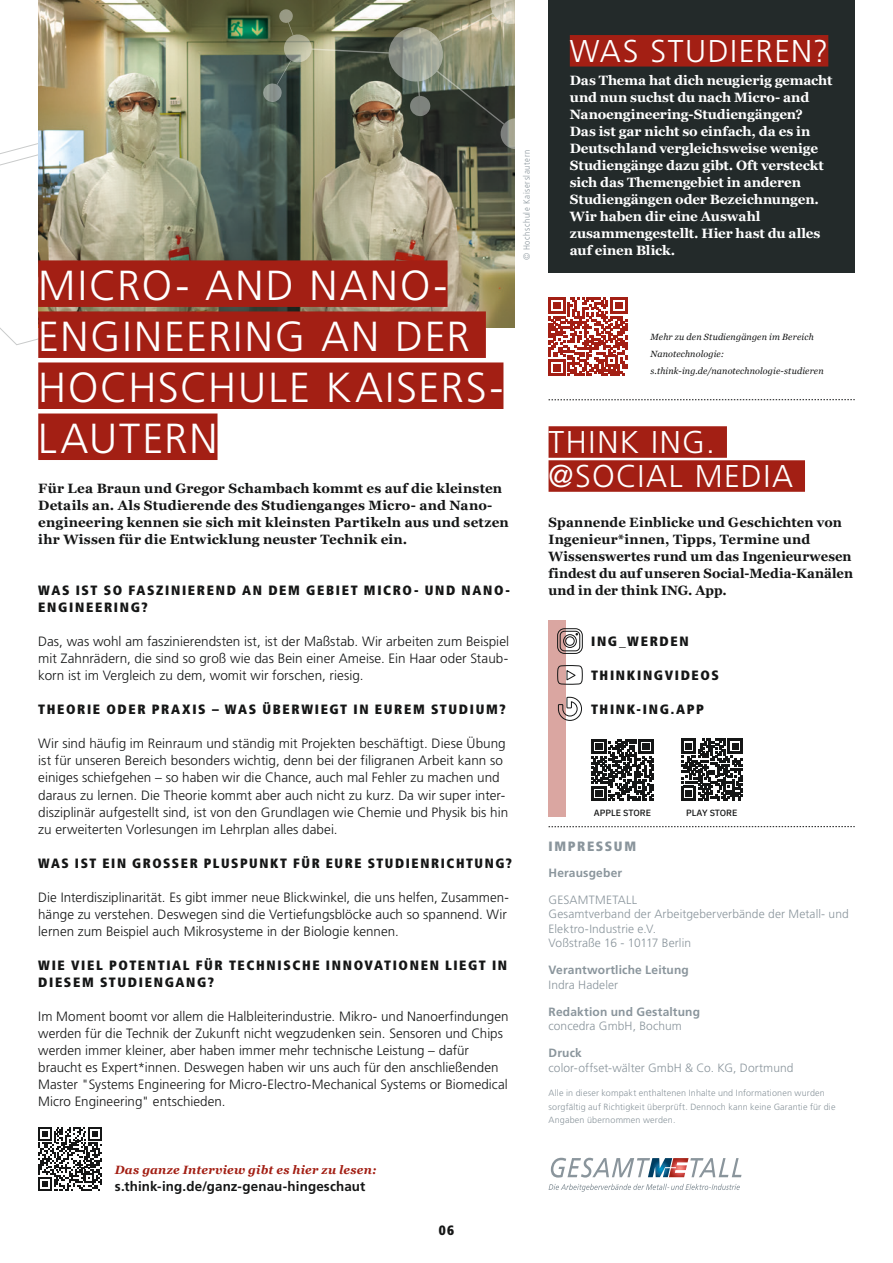
<style>
.page{position:relative;width:893px;height:1263px;background:#fff}
.page>*{position:absolute;margin:0;border:0;box-sizing:border-box;transform-origin:0 0}
.t1{font:300 42px/51px "Frutiger LT Std";letter-spacing:.045em;color:#fff}
.t2{font:300 31.5px/34px "Frutiger LT Std";letter-spacing:.05em;color:#fff}
.t3{font:300 13.5px/17px "Frutiger LT Std";letter-spacing:.005em;color:#151616}
.t4{font:700 13.5px/17px "Georgia";letter-spacing:.01em;color:#151616}
.t5{font:700 13.5px/17px "Georgia";letter-spacing:-.01em;color:#fff}
.t6{font:900 condensed 13.5px/17px "Frutiger LT Std";letter-spacing:.125em;color:#151616}
.t7{font:700 13.5px "Frutiger LT Std";letter-spacing:.005em;color:#151616}
.t8{font:900 condensed 13.5px "Frutiger LT Std";letter-spacing:.125em;color:#8a959c}
.t9{font:300 12px/14.4px "Frutiger LT Std";letter-spacing:.005em;color:#8a959c}
.t10{font:700 12px "Frutiger LT Std";letter-spacing:.015em;color:#8a959c}
.t11{font:italic 700 12px "Georgia";letter-spacing:.02em;color:#a31f14}
.t12{font:300 9px/13.5px "Frutiger LT Std";letter-spacing:.015em;color:#8a959c}
.t13{font:italic 9px/17px "Georgia";letter-spacing:.015em;color:#151616}
.t14{font:300 condensed 9px "Frutiger LT Std";letter-spacing:.07em;color:#8a959c}
.t15{font:500 9px "IBM Plex Sans";color:#151616}
</style>
<div class="page">
<svg style="left:548px;top:297px;width:79px;height:79px"></svg>
<svg style="left:0;top:143px;width:38px;height:202px"></svg>
<img style="left:38px;top:0;width:476px;height:327px">
<svg style="left:262px;top:0;width:253px;height:150px;background:#72755f"></svg>
<svg style="left:681px;top:739px;width:62px;height:62px"></svg>
<svg style="left:591px;top:739px;width:62px;height:62px"></svg>
<svg style="left:38px;top:1127px;width:64px;height:63px"></svg>
<svg style="left:549px;top:826px;width:306px;height:1px"></svg>
<svg style="left:549px;top:399px;width:306px;height:1px"></svg>
<svg style="left:551px;top:1158px;width:190px;height:19px"></svg>
<svg style="left:549px;top:1184px;width:191px;height:8px"></svg>
<div style="left:549px;top:426px;width:178px;height:32px;background:#a31f14"></div>
<div style="left:549px;top:460px;width:256px;height:32px;background:#a31f14"></div>
<div style="left:549px;top:0;width:306px;height:272px;background:#232a2a"></div>
<div style="left:570px;top:35px;width:258px;height:32px;background:#a31f14"></div>
<div style="left:38px;top:260px;width:410px;height:47px;background:#a31f14"></div>
<div style="left:38px;top:311px;width:448px;height:47px;background:#a31f14"></div>
<div style="left:38px;top:362px;width:465px;height:47px;background:#a31f14"></div>
<div style="left:38px;top:413px;width:180px;height:47px;background:#a31f14"></div>
<div style="left:549px;top:620px;width:17px;height:196px;background:#daa6a1"></div>
<svg style="left:558px;top:696px;width:24px;height:25px"></svg>
<svg style="left:557px;top:665px;width:26px;height:20px"></svg>
<svg style="left:557px;top:628px;width:26px;height:26px"></svg>
<h1 class="t1" style="left:38px;top:261px;width:467px">MICRO- AND NANO-<br>ENGINEERING AN DER<br>HOCHSCHULE KAISERS-<br>LAUTERN</h1>
<p class="t4" style="left:38px;top:480px;width:472px">Für Lea Braun und Gregor Schambach kommt es auf die kleinsten Details an. Als Studierende des Studienganges Micro- and Nano&shy;engineering kennen sie sich mit kleinsten Partikeln aus und setzen ihr Wissen für die Entwicklung neuster Technik ein.</p>
<p class="t14" style="left:522px;top:260px;width:112px;rotate:-90deg">© Hochschule Kaiserslautern</p>
<p class="t6" style="left:38px;top:582px;width:473px">WAS IST SO FASZINIEREND AN DEM GEBIET MICRO- UND NANO-<br>ENGINEERING?</p>
<p class="t3" style="left:38px;top:633px;width:472px;text-align:justify">Das, was wohl am faszinierendsten ist, ist der Maßstab. Wir arbeiten zum Beispiel mit Zahnrädern, die sind so groß wie das Bein einer Ameise. Ein Haar oder Staub&shy;korn ist im Vergleich zu dem, womit wir forschen, riesig.</p>
<p class="t6" style="left:38px;top:701px;width:469px">THEORIE ODER PRAXIS – WAS ÜBERWIEGT IN EUREM STUDIUM?</p>
<p class="t3" style="left:38px;top:735px;width:471px">Wir sind häufig im Reinraum und ständig mit Projekten beschäftigt. Diese Übung ist für unseren Bereich besonders wichtig, denn bei der filigranen Arbeit kann so einiges schiefgehen – so haben wir die Chance, auch mal Fehler zu machen und daraus zu lernen. Die Theorie kommt aber auch nicht zu kurz. Da wir super inter&shy;disziplinär aufgestellt sind, ist von den Grundlagen wie Chemie und Physik bis hin zu erweiterten Vorlesungen im Lehrplan alles dabei.</p>
<p class="t6" style="left:38px;top:854px;width:475px">WAS IST EIN GROSSER PLUSPUNKT FÜR EURE STUDIENRICHTUNG?</p>
<p class="t3" style="left:38px;top:888px;width:472px">Die Interdisziplinarität. Es gibt immer neue Blickwinkel, die uns helfen, Zusammen&shy;hänge zu verstehen. Deswegen sind die Vertiefungsblöcke auch so spannend. Wir lernen zum Beispiel auch Mikrosysteme in der Biologie kennen.</p>
<p class="t6" style="left:38px;top:956px;width:470px">WIE VIEL POTENTIAL FÜR TECHNISCHE INNOVATIONEN LIEGT IN<br>DIESEM STUDIENGANG?</p>
<p class="t3" style="left:38px;top:1008px;width:472px">Im Moment boomt vor allem die Halbleiterindustrie. Mikro- und Nanoerfindungen werden für die Technik der Zukunft nicht wegzudenken sein. Sensoren und Chips werden immer kleiner, aber haben immer mehr technische Leistung – dafür braucht es Expert*innen. Deswegen haben wir uns auch für den anschließenden Master "Systems Engineering for Micro-Electro-Mechanical Systems or Biomedical Micro Engineering" entschieden.</p>
<p class="t11" style="left:115px;top:1162px;width:263px">Das ganze Interview gibt es hier zu lesen:</p>
<p class="t7" style="left:115px;top:1178px;width:252px">s.think-ing.de/ganz-genau-hingeschaut</p>
<p class="t6" style="left:439px;top:1221px;width:17px">06</p>
<h2 class="t2" style="left:570px;top:35px;width:260px">WAS STUDIEREN?</h2>
<p class="t5" style="left:570px;top:72px;width:264px">Das Thema hat dich neugierig gemacht und nun suchst du nach Micro- and Nanoengineering-Studiengängen?<br>Das ist gar nicht so einfach, da es in Deutschland vergleichsweise wenige Studiengänge dazu gibt. Oft versteckt sich das Themengebiet in anderen Studiengängen oder Bezeichnungen.<br>Wir haben dir eine Auswahl zusammengestellt. Hier hast du alles auf einen Blick.</p>
<p class="t13" style="left:651px;top:329px;width:175px">Mehr zu den Studiengängen im Bereich<br>Nanotechnologie: s.think-ing.de/nanotechnologie-studieren</p>
<h2 class="t2" style="left:549px;top:426px;width:246px">THINK ING. @SOCIAL MEDIA</h2>
<p class="t4" style="left:549px;top:514px;width:306px">Spannende Einblicke und Geschichten von Ingenieur*innen, Tipps, Termine und Wissenswertes rund um das Ingenieurwesen findest du auf unseren Social-Media-Kanälen und in der think ING. App.</p>
<p class="t6" style="left:591px;top:633px;width:99px">ING_WERDEN</p>
<p class="t6" style="left:591px;top:667px;width:129px">THINKINGVIDEOS</p>
<p class="t6" style="left:591px;top:701px;width:114px">THINK-ING.APP</p>
<p class="t15" style="left:594px;top:806px;width:59px">APPLE STORE</p>
<p class="t15" style="left:686px;top:806px;width:53px">PLAY STORE</p>
<p class="t8" style="left:549px;top:837px;width:89px">IMPRESSUM</p>
<p class="t10" style="left:549px;top:865px;width:75px">Herausgeber</p>
<p class="t9" style="left:549px;top:892px;width:302px">GESAMTMETALL<br>Gesamtverband der Arbeitgeberverbände der Metall- und<br>Elektro-Industrie e.V.<br>Voßstraße 16 - 10117 Berlin</p>
<p class="t10" style="left:549px;top:963px;width:142px">Verantwortliche Leitung</p>
<p class="t9" style="left:549px;top:977px;width:71px">Indra Hadeler</p>
<p class="t10" style="left:549px;top:1004px;width:153px">Redaktion und Gestaltung</p>
<p class="t9" style="left:549px;top:1019px;width:135px">concedra GmbH, Bochum</p>
<p class="t10" style="left:549px;top:1046px;width:35px">Druck</p>
<p class="t9" style="left:549px;top:1060px;width:246px">color-offset-wälter GmbH &amp; Co. KG, Dortmund</p>
<p class="t12" style="left:549px;top:1087px;width:289px">Alle in dieser kompakt enthaltenen Inhalte und Informationen wurden sorgfältig auf Richtigkeit überprüft. Dennoch kann keine Garantie für die<br>Angaben übernommen werden.</p>
</div>
